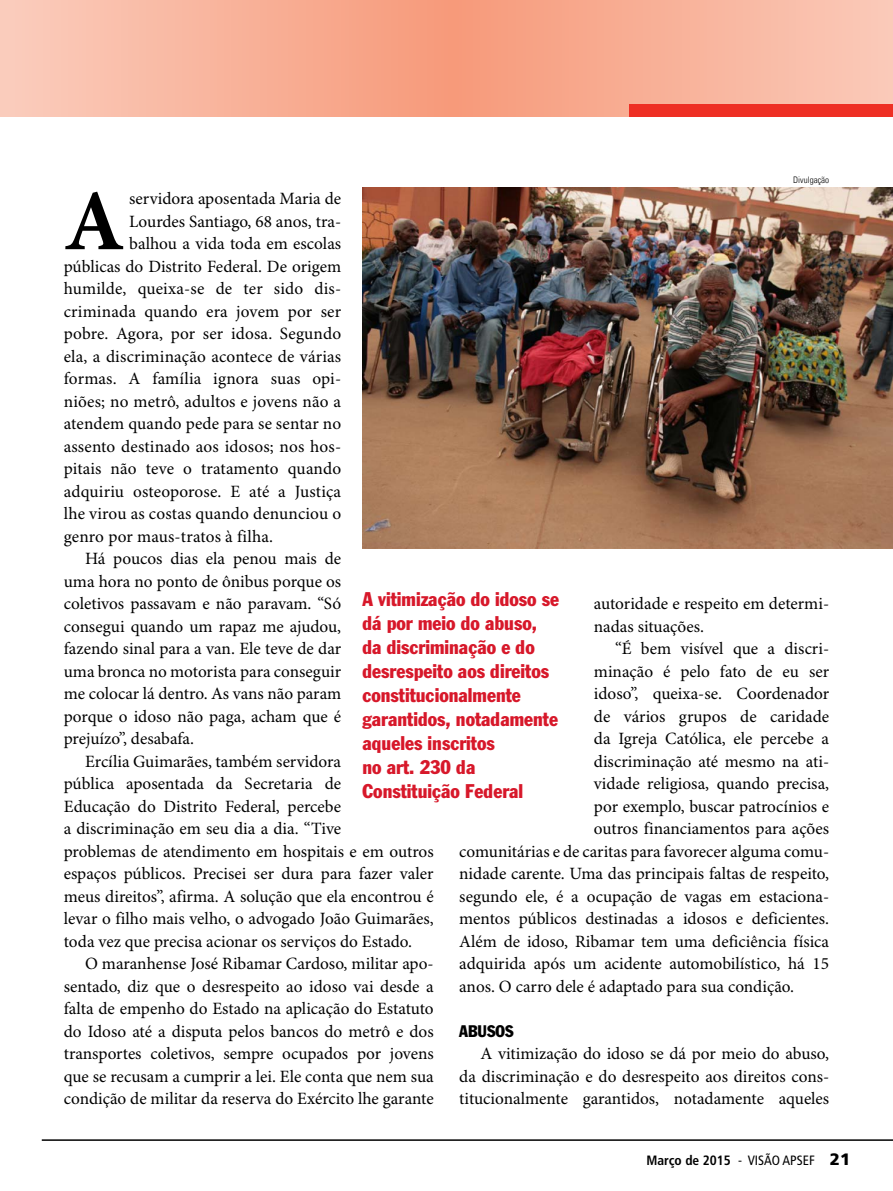
<style>
.page{position:relative;width:893px;height:1191px;background:#fff}
.page>*{position:absolute;margin:0;border:0;box-sizing:border-box;transform-origin:0 0}
.t1{font:700 86.55px "Minion Pro";color:#000}
.t2{font:condensed 19.5px/24px "Franklin Gothic Std";color:#d7182a}
.t3{font:17.25px/22.5px "Minion Pro";color:#000}
.t4{font:condensed 16.5px "Franklin Gothic Std";color:#000}
.t5{font:700 condensed 13.5px "Frutiger LT Std";color:#000}
.t6{font:300 condensed 9px "Univers LT";color:#000}
.s1{font-weight:400}
.s2{font-weight:900;font-stretch:normal;font-size:16.5px}
</style>
<div class="page">
<svg style="left:0;top:0;width:893px;height:117px;background:#f8b199"></svg>
<div style="left:629px;top:105px;width:264px;height:12px;background:#ee2f24"></div>
<img style="left:362px;top:187px;width:531px;height:362px">
<hr style="left:42px;top:1139px;width:851px;height:1px;background:#000">
<p class="t6" style="left:793px;top:174px;width:37px">Divulgação</p>
<h1 class="t1" style="left:64px;top:160px;width:63px">A</h1>
<p class="t3" style="left:129px;top:188px;width:213px">servidora aposentada Maria de</p>
<p class="t3" style="left:129px;top:211px;width:214px">Lourdes Santiago, 68 anos, tra-</p>
<p class="t3" style="left:129px;top:233px;width:214px">balhou a vida toda em escolas</p>
<p class="t3" style="left:64px;top:256px;width:279px">públicas do Distrito Federal. De origem</p>
<p class="t3" style="left:64px;top:278px;width:279px">humilde, queixa-se de ter sido dis-</p>
<p class="t3" style="left:64px;top:301px;width:279px">criminada quando era jovem por ser</p>
<p class="t3" style="left:64px;top:323px;width:279px">pobre. Agora, por ser idosa. Segundo</p>
<p class="t3" style="left:64px;top:345px;width:279px">ela, a discriminação acontece de várias</p>
<p class="t3" style="left:64px;top:368px;width:279px">formas. A família ignora suas opi-</p>
<p class="t3" style="left:64px;top:390px;width:279px">niões; no metrô, adultos e jovens não a</p>
<p class="t3" style="left:64px;top:413px;width:279px">atendem quando pede para se sentar no</p>
<p class="t3" style="left:64px;top:435px;width:279px">assento destinado aos idosos; nos hos-</p>
<p class="t3" style="left:64px;top:458px;width:279px">pitais não teve o tratamento quando</p>
<p class="t3" style="left:64px;top:480px;width:279px">adquiriu osteoporose. E até a Justiça</p>
<p class="t3" style="left:64px;top:503px;width:279px">lhe virou as costas quando denunciou o</p>
<p class="t3" style="left:64px;top:525px;width:211px">genro por maus-tratos à filha.</p>
<p class="t3" style="left:85px;top:548px;width:258px">Há poucos dias ela penou mais de</p>
<p class="t3" style="left:64px;top:570px;width:279px">uma hora no ponto de ônibus porque os</p>
<p class="t3" style="left:64px;top:593px;width:279px">coletivos passavam e não paravam. “Só</p>
<p class="t3" style="left:64px;top:615px;width:279px">consegui quando um rapaz me ajudou,</p>
<p class="t3" style="left:64px;top:638px;width:279px">fazendo sinal para a van. Ele teve de dar</p>
<p class="t3" style="left:64px;top:660px;width:279px">uma bronca no motorista para conseguir</p>
<p class="t3" style="left:64px;top:683px;width:279px">me colocar lá dentro. As vans não param</p>
<p class="t3" style="left:64px;top:705px;width:279px">porque o idoso não paga, acham que é</p>
<p class="t3" style="left:64px;top:728px;width:132px">prejuízo”, desabafa.</p>
<p class="t3" style="left:85px;top:750px;width:258px">Ercília Guimarães, também servidora</p>
<p class="t3" style="left:64px;top:773px;width:279px">pública aposentada da Secretaria de</p>
<p class="t3" style="left:64px;top:795px;width:279px">Educação do Distrito Federal, percebe</p>
<p class="t3" style="left:64px;top:818px;width:279px">a discriminação em seu dia a dia. “Tive</p>
<p class="t3" style="left:64px;top:840px;width:371px">problemas de atendimento em hospitais e em outros</p>
<p class="t3" style="left:64px;top:863px;width:371px">espaços públicos. Precisei ser dura para fazer valer</p>
<p class="t3" style="left:64px;top:885px;width:371px">meus direitos”, afirma. A solução que ela encontrou é</p>
<p class="t3" style="left:64px;top:908px;width:371px">levar o filho mais velho, o advogado João Guimarães,</p>
<p class="t3" style="left:64px;top:930px;width:350px">toda vez que precisa acionar os serviços do Estado.</p>
<p class="t3" style="left:85px;top:953px;width:350px">O maranhense José Ribamar Cardoso, militar apo-</p>
<p class="t3" style="left:64px;top:975px;width:371px">sentado, diz que o desrespeito ao idoso vai desde a</p>
<p class="t3" style="left:64px;top:998px;width:371px">falta de empenho do Estado na aplicação do Estatuto</p>
<p class="t3" style="left:64px;top:1020px;width:371px">do Idoso até a disputa pelos bancos do metrô e dos</p>
<p class="t3" style="left:64px;top:1043px;width:371px">transportes coletivos, sempre ocupados por jovens</p>
<p class="t3" style="left:64px;top:1065px;width:371px">que se recusam a cumprir a lei. Ele conta que nem sua</p>
<p class="t3" style="left:64px;top:1088px;width:371px">condição de militar da reserva do Exército lhe garante</p>
<p class="t2" style="left:362px;top:587px;width:198px">A vitimização do idoso se dá por meio do abuso, da discriminação e do desrespeito aos direitos constitucionalmente garantidos, notadamente aqueles inscritos<br>no art. 230 da<br>Constituição Federal</p>
<p class="t3" style="left:594px;top:593px;width:237px">autoridade e respeito em determi&shy;nadas situações.</p>
<p class="t3" style="left:615px;top:638px;width:216px">“É bem visível que a discri-</p>
<p class="t3" style="left:594px;top:660px;width:237px">minação é pelo fato de eu ser</p>
<p class="t3" style="left:594px;top:683px;width:237px">idoso”, queixa-se. Coordenador</p>
<p class="t3" style="left:594px;top:705px;width:237px">de vários grupos de caridade</p>
<p class="t3" style="left:594px;top:728px;width:237px">da Igreja Católica, ele percebe a</p>
<p class="t3" style="left:594px;top:750px;width:237px">discriminação até mesmo na ati-</p>
<p class="t3" style="left:594px;top:773px;width:237px">vidade religiosa, quando precisa,</p>
<p class="t3" style="left:594px;top:795px;width:237px">por exemplo, buscar patrocínios e</p>
<p class="t3" style="left:594px;top:818px;width:237px">outros financiamentos para ações</p>
<p class="t3" style="left:459px;top:840px;width:371px">comunitárias e de caritas para favorecer alguma comu-</p>
<p class="t3" style="left:459px;top:863px;width:371px">nidade carente. Uma das principais faltas de respeito,</p>
<p class="t3" style="left:459px;top:885px;width:371px">segundo ele, é a ocupação de vagas em estaciona-</p>
<p class="t3" style="left:459px;top:908px;width:371px">mentos públicos destinadas a idosos e deficientes.</p>
<p class="t3" style="left:459px;top:930px;width:371px">Além de idoso, Ribamar tem uma deficiência física</p>
<p class="t3" style="left:459px;top:953px;width:371px">adquirida após um acidente automobilístico, há 15</p>
<p class="t3" style="left:459px;top:975px;width:336px">anos. O carro dele é adaptado para sua condição.</p>
<p class="t4" style="left:459px;top:1021px;width:56px">ABUSOS</p>
<p class="t3" style="left:459px;top:1043px;width:371px;text-align:justify;text-indent:21px">A vitimização do idoso se dá por meio do abuso, da discriminação e do desrespeito aos direitos cons&shy;titucionalmente garantidos, notadamente aqueles</p>
<p class="t5" style="left:646px;top:1152px;width:205px">Março de 2015 <span class="s1">- VISÃO APSEF</span> <span class="s2">21</span></p>
</div>
